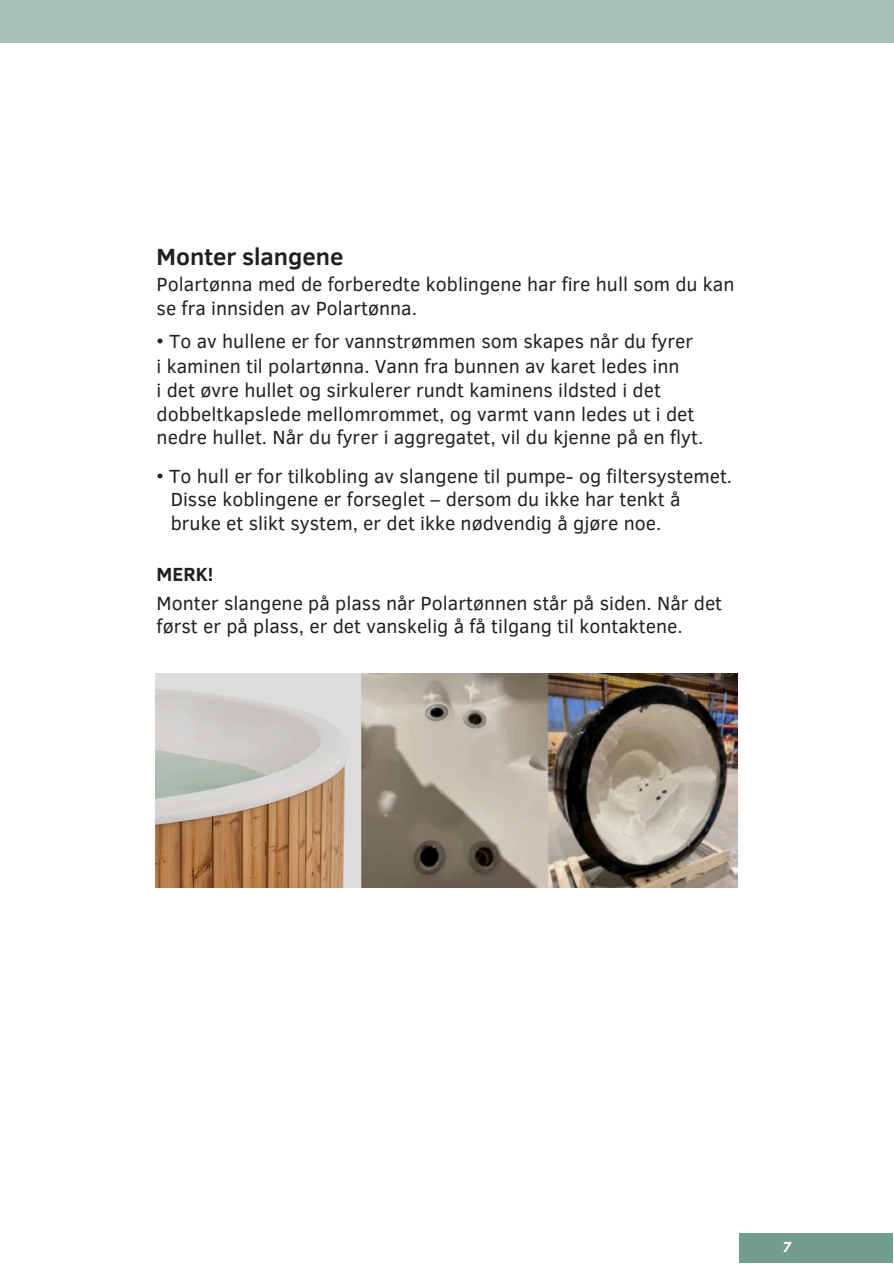
<style>
.page{position:relative;width:894px;height:1264px;background:#fff}
.page>*{position:absolute;margin:0;border:0;box-sizing:border-box;transform-origin:0 0}
.t1{font:700 24px "Clear Sans";color:#231f20}
.t2{font:19.5px/23.7px "Clear Sans";color:#231f20}
.t3{font:italic 700 15px "Clear Sans";color:#fff}
.s1{font-weight:700}
</style>
<div class="page">
<div style="left:0;top:0;width:893px;height:43px;background:#a8c2ba"></div>
<div style="left:739px;top:1232px;width:153px;height:30px;background:#729e91"></div>
<img style="left:155px;top:674px;width:582px;height:213px">
<h1 class="t1" style="left:157px;top:239px;width:188px">Monter slangene</h1>
<h1 class="t2" style="left:157px;top:271px;width:579px">Polartønna med de forberedte koblingene har fire hull som du kan se fra innsiden av Polartønna.</h1>
<h1 class="t2" style="left:157px;top:327px;width:538px;line-height:25.8px">• To av hullene er for vannstrømmen som skapes når du fyrer i kaminen til polartønna. Vann fra bunnen av karet ledes inn</h1>
<h1 class="t2" style="left:157px;top:377px;width:548px">i det øvre hullet og sirkulerer rundt kaminens ildsted i det dobbeltkapslede mellomrommet, og varmt vann ledes ut i det nedre hullet. Når du fyrer i aggregatet, vil du kjenne på en flyt.</h1>
<h1 class="t2" style="left:157px;top:463px;width:577px">• To hull er for tilkobling av slangene til pumpe- og filtersystemet.</h1>
<p class="t2" style="left:171px;top:486px;width:511px">Disse koblingene er forseglet – dersom du ikke har tenkt å bruke et slikt system, er det ikke nødvendig å gjøre noe.</p>
<p class="t2" style="left:157px;top:558px;width:567px;line-height:29.2px"><span class="s1">MERK!<br></span>Monter slangene på plass når Polartønnen står på siden. Når det</p>
<p class="t2" style="left:157px;top:614px;width:527px">først er på plass, er det vanskelig å få tilgang til kontaktene.</p>
<h1 class="t3" style="left:782px;top:1235px;width:11px">7</h1>
</div>
